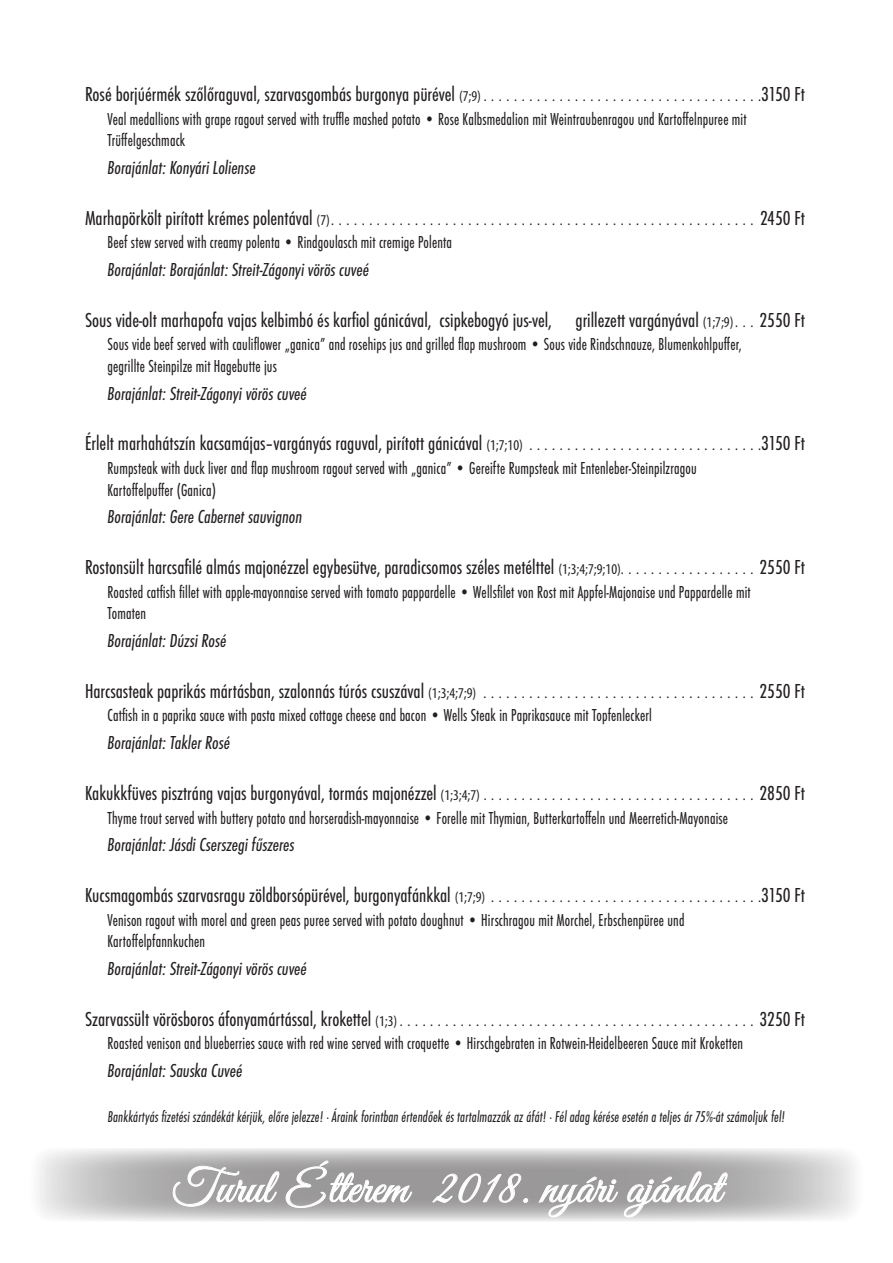
<style>
.page{position:relative;width:893px;height:1263px;background:#fff}
.page>*{position:absolute;margin:0;border:0;box-sizing:border-box;transform-origin:0 0}
.t1{font:48px "Great Vibes";color:#fff}
.t2{font:21px "Futura TOT Boo Con";color:#231f20}
.t3{font:19.5px "Futura TOT Boo Con Obl";color:#231f20}
.t4{font:18px/21.6px "Futura TOT Boo Con";letter-spacing:.01em;color:#231f20;scale:.9 1}
.t5{font:16.2px "Futura TOT Boo Con Obl";letter-spacing:.01em;color:#231f20;scale:.9 1}
.t6{font:condensed 15px "Myriad Pro";color:#231f20}
.s1{font-family:"Myriad Pro";font-stretch:condensed;font-size:15px}
.s2{font-family:"Futura TOT Boo Con";font-stretch:normal;font-size:21px}
</style>
<div class="page">
<svg style="left:39px;top:1148px;width:816px;height:73px;background:#cbcacb"></svg>
<svg style="left:168px;top:1160px;width:244px;height:51px;background:#afaeae"></svg>
<svg style="left:432px;top:1173px;width:96px;height:30px;background:#acaaab"></svg>
<svg style="left:537px;top:1170px;width:193px;height:48px;background:#b7b6b7"></svg>
<p class="t2" style="left:85px;top:82px;width:722px">Rosé borjúérmék szőlőraguval, szarvasgombás burgonya pürével <span class="s1">(7;9) . . . . . . . . . . . . . . . . . . . . . . . . . . . . . . . . . . . .</span> 3150 Ft</p>
<p class="t4" style="left:108px;top:108px;width:712px">Veal medallions with grape ragout served with truffle mashed potato • Rose Kalbsmedalion mit Weintraubenragou und Kartoffelnpuree mit<br>Trüffelgeschmack</p>
<p class="t3" style="left:108px;top:156px;width:150px">Borajánlat: Konyári Loliense</p>
<p class="t6" style="left:85px;top:211px;width:722px"><span class="s2">Marhapörkölt pirított krémes polentával</span> (7) . . . . . . . . . . . . . . . . . . . . . . . . . . . . . . . . . . . . . . . . . . . . . . . . . . . . . . . . <span class="s2">2450 Ft</span></p>
<p class="t4" style="left:108px;top:232px;width:384px">Beef stew served with creamy polenta • Rindgoulasch mit cremige Polenta</p>
<p class="t3" style="left:108px;top:258px;width:263px">Borajánlat: Borajánlat: Streit-Zágonyi vörös cuveé</p>
<p class="t2" style="left:85px;top:308px;width:722px">Sous vide-olt marhapofa vajas kelbimbó és karfiol gánicával, csipkebogyó jus-vel, grillezett vargányával <span class="s1">(1;7;9) . . .</span> 2550 Ft</p>
<p class="t4" style="left:108px;top:334px;width:706px">Sous vide beef served with cauliflower „ganica” and rosehips jus and grilled flap mushroom • Sous vide Rindschnauze, Blumenkohlpuffer, gegrillte Steinpilze mit Hagebutte jus</p>
<p class="t3" style="left:108px;top:382px;width:201px">Borajánlat: Streit-Zágonyi vörös cuveé</p>
<p class="t2" style="left:85px;top:431px;width:439px">Érlelt marhahátszín kacsamájas–vargányás raguval, pirított gánicával <span class="s1">(1;7;10)</span></p>
<p class="t2" style="left:761px;top:431px;width:45px">3150 Ft</p>
<p class="t4" style="left:108px;top:457px;width:656px">Rumpsteak with duck liver and flap mushroom ragout served with „ganica” • Gereifte Rumpsteak mit Entenleber-Steinpilzragou<br>Kartoffelpuffer (Ganica)</p>
<p class="t3" style="left:108px;top:506px;width:196px">Borajánlat: Gere Cabernet sauvignon</p>
<p class="t2" style="left:85px;top:555px;width:722px">Rostonsült harcsafilé almás majonézzel egybesütve, paradicsomos széles metélttel <span class="s1">(1;3;4;7;9;10) . . . . . . . . . . . . . . . . . .</span> 2550 Ft</p>
<p class="t4" style="left:108px;top:581px;width:716px">Roasted catfish fillet with apple-mayonnaise served with tomato pappardelle • Wellsfilet von Rost mit Appfel-Majonaise und Pappardelle mit<br>Tomaten</p>
<p class="t3" style="left:108px;top:629px;width:120px">Borajánlat: Dúzsi Rosé</p>
<p class="t2" style="left:85px;top:679px;width:393px">Harcsasteak paprikás mártásban, szalonnás túrós csuszával <span class="s1">(1;3;4;7;9)</span></p>
<p class="t2" style="left:759px;top:679px;width:47px">2550 Ft</p>
<p class="t4" style="left:108px;top:705px;width:606px">Catfish in a paprika sauce with pasta mixed cottage cheese and bacon • Wells Steak in Paprikasauce mit Topfenleckerl</p>
<p class="t3" style="left:108px;top:732px;width:124px">Borajánlat: Takler Rosé</p>
<p class="t2" style="left:85px;top:781px;width:396px">Kakukkfüves pisztráng vajas burgonyával, tormás majonézzel <span class="s1">(1;3;4;7)</span></p>
<p class="t2" style="left:759px;top:781px;width:47px">2850 Ft</p>
<p class="t4" style="left:108px;top:807px;width:691px">Thyme trout served with buttery potato and horseradish-mayonnaise • Forelle mit Thymian, Butterkartoffeln und Meerretich-Mayonaise</p>
<p class="t3" style="left:108px;top:834px;width:188px">Borajánlat: Jásdi Cserszegi fűszeres</p>
<p class="t2" style="left:85px;top:883px;width:402px">Kucsmagombás szarvasragu zöldborsópürével, burgonyafánkkal <span class="s1">(1;7;9)</span></p>
<p class="t2" style="left:761px;top:883px;width:45px">3150 Ft</p>
<p class="t4" style="left:108px;top:909px;width:642px">Venison ragout with morel and green peas puree served with potato doughnut • Hirschragou mit Morchel, Erbschenpüree und<br>Kartoffelpfannkuchen</p>
<p class="t3" style="left:108px;top:957px;width:201px">Borajánlat: Streit-Zágonyi vörös cuveé</p>
<p class="t2" style="left:85px;top:1007px;width:722px">Szarvassült vörösboros áfonyamártással, krokettel <span class="s1">(1;3) . . . . . . . . . . . . . . . . . . . . . . . . . . . . . . . . . . . . . . . . . . . . . . .</span> 3250 Ft</p>
<p class="t4" style="left:108px;top:1033px;width:708px">Roasted venison and blueberries sauce with red wine served with croquette • Hirschgebraten in Rotwein-Heidelbeeren Sauce mit Kroketten</p>
<p class="t3" style="left:108px;top:1059px;width:136px">Borajánlat: Sauska Cuveé</p>
<p class="t5" style="left:108px;top:1108px;width:754px">Bankkártyás fizetési szándékát kérjük, előre jelezze! · Áraink forintban értendőek és tartalmazzák az áfát! · Fél adag kérése esetén a teljes ár 75%-át számoljuk fel!</p>
<h1 class="t1" style="left:172px;top:1161px;width:551px">Turul Étterem 2018. nyári ajánlat</h1>
</div>
